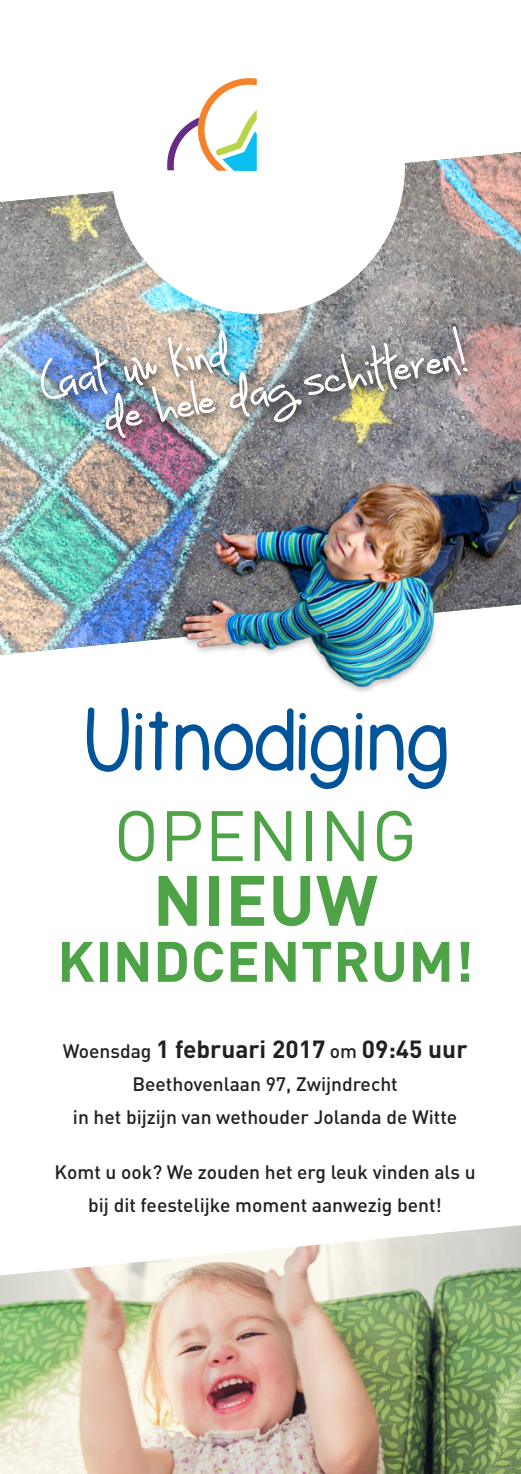
<style>
.page{position:relative;width:521px;height:1474px;background:#fff}
.page>*{position:absolute;margin:0;border:0;box-sizing:border-box;transform-origin:0 0}
.t1{font:85.23px "Simplicity";letter-spacing:.04em;color:#01549a}
.t2{font:70px "DINOT";letter-spacing:.01em;color:#4ea346}
.t3{font:700 70px "DINOT";letter-spacing:.01em;color:#4ea346}
.t4{font:700 56px "DINOT";letter-spacing:.01em;color:#4ea346}
.t5{font:700 24.5px "DINOT";color:#231f20}
.t6{font:500 19.25px/33.2px "DINOT";color:#231f20;text-align:center}
.s1{font-weight:500;font-size:19.25px}
</style>
<div class="page">
<img style="left:0;top:152px;width:521px;height:199px">
<img style="left:0;top:351px;width:521px;height:304px">
<div style="left:111px;top:20px;width:294px;height:294px;background:#fff;border-radius:50%"></div>
<svg style="left:86px;top:655px;width:361px;height:135px"></svg>
<div style="left:33px;top:321px;width:447px;height:131px;background:#231f20;opacity:.92"></div>
<img style="left:41px;top:326px;width:427px;height:112px">
<svg style="left:167px;top:78px;width:90px;height:93px"></svg>
<img style="left:0;top:1225px;width:521px;height:248px">
<h1 class="t1" style="left:84px;top:697px;width:363px">Uitnodiging</h1>
<h2 class="t2" style="left:114px;top:788px;width:305px">OPENING</h2>
<h2 class="t3" style="left:153px;top:852px;width:227px">NIEUW</h2>
<h3 class="t4" style="left:57px;top:923px;width:418px">KINDCENTRUM!</h3>
<p class="t5" style="left:63px;top:1032px;width:406px"><span class="s1">Woensdag</span> 1 februari 2017 <span class="s1">om</span> 09:45 uur</p>
<p class="t6" style="left:73px;top:1066px;width:386px">Beethovenlaan 97, Zwijndrecht<br>in het bijzijn van wethouder Jolanda de Witte</p>
<p class="t6" style="left:55px;top:1154px;width:423px">Komt u ook? We zouden het erg leuk vinden als u bij dit feestelijke moment aanwezig bent!</p>
</div>
